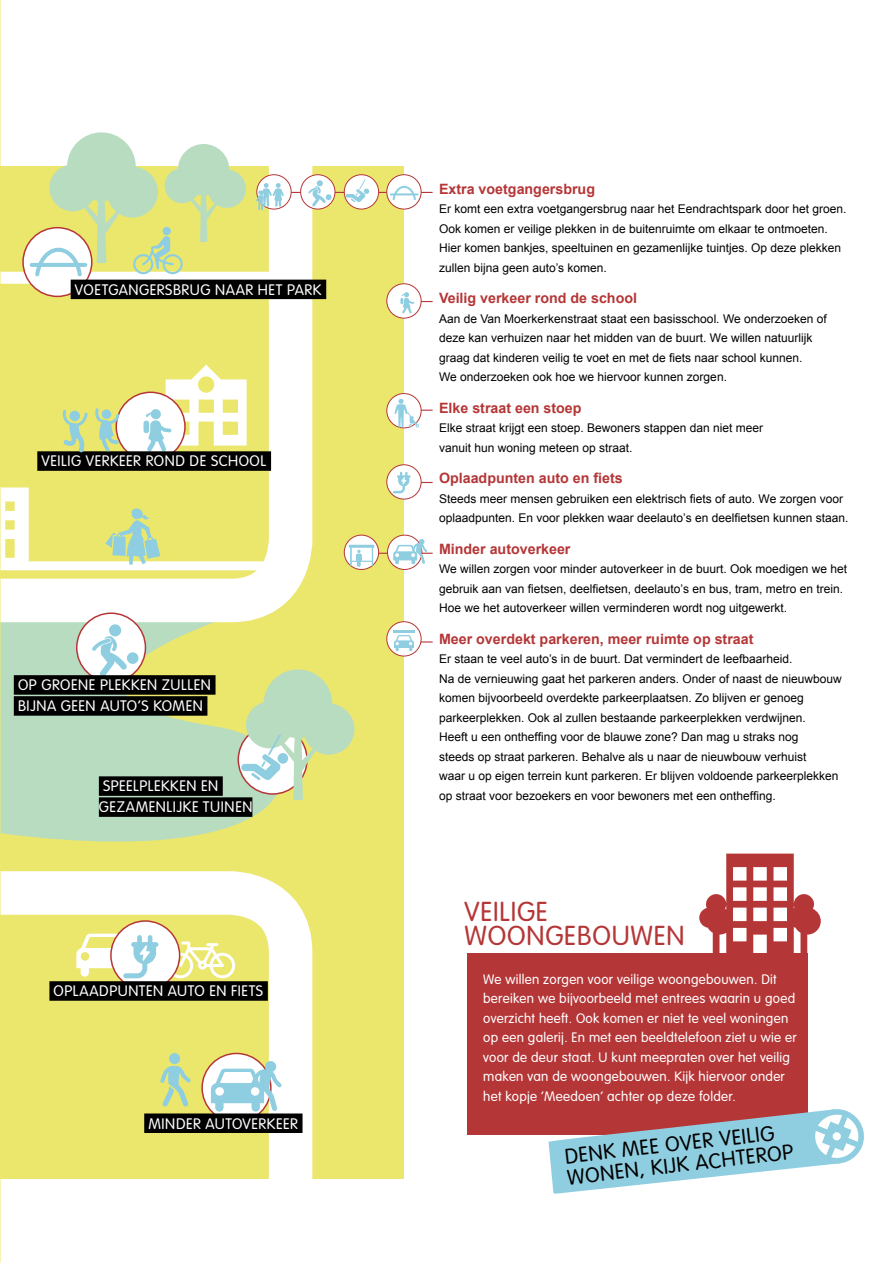
<style>
.page{position:relative;width:893px;height:1263px;background:#fff}
.page>*{position:absolute;margin:0;border:0;box-sizing:border-box;transform-origin:0 0}
.t1{font:300 27px/24px "VAG Rounded";letter-spacing:.03em;color:#b53637}
.t2{font:300 21px/21.1px "VAG Rounded";color:#000}
.t3{font:300 15px/21px "VAG Rounded";letter-spacing:.035em;color:#fff}
.t4{font:700 14.25px "Arial";color:#b53637}
.t5{font:300 13.5px/19.5px "VAG Rounded";letter-spacing:.02em;color:#fff}
.t6{font:12px/19.5px "Arial";color:#000}
</style>
<div class="page">
<div style="left:0;top:166px;width:404px;height:1013px;background:#ebe76d"></div>
<svg style="left:1px;top:166px;width:333px;height:1013px"></svg>
<div style="left:99px;top:776px;width:124px;height:20px;background:#000"></div>
<div style="left:99px;top:797px;width:153px;height:20px;background:#000"></div>
<svg style="left:1px;top:166px;width:287px;height:124px"></svg>
<div style="left:23px;top:228px;width:69px;height:68px;background:#fff;border-radius:50%"></div>
<div style="left:22px;top:227px;width:71px;height:70px;border:2px solid #b53637;border-radius:50%"></div>
<div style="left:71px;top:280px;width:255px;height:19px;background:#000"></div>
<svg style="left:241px;top:669px;width:113px;height:131px"></svg>
<svg style="left:1px;top:487px;width:28px;height:70px;background:#fbfae2"></svg>
<div style="left:116px;top:392px;width:69px;height:69px;background:#fff;border-radius:50%"></div>
<svg style="left:146px;top:365px;width:101px;height:86px"></svg>
<div style="left:144px;top:421px;width:5px;height:12px;background:#8fcee0;border-radius:3px"></div>
<svg style="left:202px;top:1053px;width:69px;height:69px"></svg>
<div style="left:201px;top:1053px;width:71px;height:70px;border:2px solid #b53637;border-radius:50%"></div>
<div style="left:265px;top:1061px;width:11px;height:11px;background:#8fcee0;border-radius:50%"></div>
<svg style="left:211px;top:1069px;width:71px;height:43px;background:#c0e1e9"></svg>
<svg style="left:160px;top:1066px;width:31px;height:40px"></svg>
<div style="left:169px;top:1053px;width:11px;height:11px;background:#8fcee0;border-radius:50%"></div>
<div style="left:144px;top:1113px;width:159px;height:20px;background:#000"></div>
<svg style="left:1px;top:557px;width:278px;height:166px"></svg>
<hr style="left:0;top:0;width:1px;height:1263px;background:#ebe76d">
<div style="left:37px;top:451px;width:234px;height:20px;background:#000"></div>
<svg style="left:95px;top:408px;width:24px;height:43px"></svg>
<svg style="left:63px;top:410px;width:25px;height:42px"></svg>
<svg style="left:105px;top:508px;width:55px;height:57px"></svg>
<svg style="left:172px;top:941px;width:63px;height:37px"></svg>
<div style="left:111px;top:921px;width:69px;height:69px;background:#fff;border-radius:50%"></div>
<div style="left:110px;top:920px;width:70px;height:70px;border:2px solid #b53637;border-radius:50%"></div>
<div style="left:49px;top:981px;width:219px;height:20px;background:#000"></div>
<svg style="left:76px;top:934px;width:82px;height:44px"></svg>
<div style="left:468px;top:953px;width:340px;height:182px;background:#b53637"></div>
<svg style="left:548px;top:1109px;width:316px;height:85px"></svg>
<svg style="left:699px;top:854px;width:122px;height:99px"></svg>
<hr style="left:273px;top:192px;width:160px;height:1px;background:#b53637">
<div style="left:387px;top:175px;width:34px;height:34px;background:#fff;border-radius:50%"></div>
<div style="left:386px;top:174px;width:35px;height:35px;border:1px solid #b53637;border-radius:50%"></div>
<div style="left:257px;top:175px;width:34px;height:34px;background:#fff;border-radius:50%"></div>
<div style="left:256px;top:174px;width:36px;height:35px;border:1px solid #b53637;border-radius:50%"></div>
<svg style="left:256px;top:183px;width:28px;height:27px"></svg>
<div style="left:344px;top:175px;width:35px;height:34px;background:#fff;border-radius:50%"></div>
<div style="left:344px;top:174px;width:35px;height:35px;border:1px solid #b53637;border-radius:50%"></div>
<svg style="left:346px;top:179px;width:23px;height:24px"></svg>
<svg style="left:301px;top:175px;width:34px;height:34px"></svg>
<div style="left:300px;top:174px;width:35px;height:35px;border:1px solid #b53637;border-radius:50%"></div>
<svg style="left:308px;top:180px;width:23px;height:26px"></svg>
<hr style="left:402px;top:301px;width:31px;height:1px;background:#b53637">
<hr style="left:402px;top:410px;width:31px;height:1px;background:#b53637">
<hr style="left:402px;top:482px;width:31px;height:1px;background:#b53637">
<hr style="left:361px;top:553px;width:72px;height:1px;background:#b53637">
<hr style="left:402px;top:641px;width:31px;height:1px;background:#b53637">
<svg style="left:387px;top:535px;width:35px;height:34px"></svg>
<div style="left:387px;top:535px;width:35px;height:35px;border:1px solid #b53637;border-radius:50%"></div>
<svg style="left:393px;top:539px;width:34px;height:25px"></svg>
<div style="left:387px;top:394px;width:34px;height:34px;background:#fff;border-radius:50%"></div>
<div style="left:386px;top:393px;width:35px;height:35px;border:1px solid #b53637;border-radius:50%"></div>
<svg style="left:394px;top:399px;width:25px;height:28px"></svg>
<div style="left:387px;top:622px;width:34px;height:34px;background:#fff;border-radius:50%"></div>
<div style="left:386px;top:621px;width:35px;height:35px;border:1px solid #b53637;border-radius:50%"></div>
<svg style="left:394px;top:635px;width:20px;height:16px"></svg>
<hr style="left:393px;top:630px;width:22px;height:2px;background:#8fcee0">
<div style="left:387px;top:465px;width:34px;height:34px;background:#fff;border-radius:50%"></div>
<div style="left:386px;top:464px;width:35px;height:35px;border:1px solid #b53637;border-radius:50%"></div>
<svg style="left:393px;top:472px;width:18px;height:21px"></svg>
<div style="left:387px;top:284px;width:34px;height:34px;background:#fff;border-radius:50%"></div>
<div style="left:386px;top:283px;width:35px;height:35px;border:1px solid #b53637;border-radius:50%"></div>
<svg style="left:400px;top:292px;width:14px;height:21px"></svg>
<svg style="left:344px;top:535px;width:35px;height:34px"></svg>
<div style="left:344px;top:535px;width:35px;height:35px;border:1px solid #b53637;border-radius:50%"></div>
<svg style="left:349px;top:545px;width:25px;height:22px"></svg>
<svg style="left:30px;top:132px;width:216px;height:144px"></svg>
<svg style="left:390px;top:186px;width:29px;height:14px"></svg>
<p class="t3" style="left:75px;top:279px;width:248px">VOETGANGERSBRUG NAAR HET PARK</p>
<p class="t3" style="left:41px;top:450px;width:226px">VEILIG VERKEER ROND DE SCHOOL</p>
<p class="t3" style="left:18px;top:674px;width:194px">OP GROENE PLEKKEN ZULLEN<br>BIJNA GEEN AUTO’S KOMEN</p>
<p class="t3" style="left:99px;top:775px;width:155px">SPEELPLEKKEN EN<br>GEZAMENLIJKE TUINEN</p>
<p class="t3" style="left:54px;top:980px;width:211px">OPLAADPUNTEN AUTO EN FIETS</p>
<p class="t3" style="left:148px;top:1113px;width:151px">MINDER AUTOVERKEER</p>
<p class="t4" style="left:439px;top:179px;width:157px">Extra voetgangersbrug</p>
<p class="t6" style="left:439px;top:200px;width:409px">Er komt een extra voetgangersbrug naar het Eendrachtspark door het groen.<br>Ook komen er veilige plekken in de buitenruimte om elkaar te ontmoeten.<br>Hier komen bankjes, speeltuinen en gezamenlijke tuintjes. Op deze plekken zullen bijna geen auto’s komen.</p>
<p class="t4" style="left:439px;top:289px;width:200px">Veilig verkeer rond de school</p>
<p class="t6" style="left:439px;top:309px;width:389px">Aan de Van Moerkerkenstraat staat een basisschool. We onderzoeken of deze kan verhuizen naar het midden van de buurt. We willen natuurlijk graag dat kinderen veilig te voet en met de fiets naar school kunnen.<br>We onderzoeken ook hoe we hiervoor kunnen zorgen.</p>
<p class="t4" style="left:439px;top:398px;width:144px">Elke straat een stoep</p>
<p class="t6" style="left:439px;top:419px;width:326px">Elke straat krijgt een stoep. Bewoners stappen dan niet meer vanuit hun woning meteen op straat.</p>
<p class="t4" style="left:439px;top:469px;width:185px">Oplaadpunten auto en fiets</p>
<p class="t6" style="left:439px;top:489px;width:411px">Steeds meer mensen gebruiken een elektrisch fiets of auto. We zorgen voor oplaadpunten. En voor plekken waar deelauto’s en deelfietsen kunnen staan.</p>
<p class="t4" style="left:439px;top:539px;width:133px">Minder autoverkeer</p>
<p class="t6" style="left:439px;top:560px;width:409px">We willen zorgen voor minder autoverkeer in de buurt. Ook moedigen we het gebruik aan van fietsen, deelfietsen, deelauto’s en bus, tram, metro en trein.<br>Hoe we het autoverkeer willen verminderen wordt nog uitgewerkt.</p>
<p class="t4" style="left:439px;top:629px;width:316px">Meer overdekt parkeren, meer ruimte op straat</p>
<p class="t6" style="left:439px;top:650px;width:404px">Er staan te veel auto’s in de buurt. Dat vermindert de leefbaarheid.<br>Na de vernieuwing gaat het parkeren anders. Onder of naast de nieuwbouw komen bijvoorbeeld overdekte parkeerplaatsen. Zo blijven er genoeg parkeerplekken. Ook al zullen bestaande parkeerplekken verdwijnen.<br>Heeft u een ontheffing voor de blauwe zone? Dan mag u straks nog<br>steeds op straat parkeren. Behalve als u naar de nieuwbouw verhuist<br>waar u op eigen terrein kunt parkeren. Er blijven voldoende parkeerplekken op straat voor bezoekers en voor bewoners met een ontheffing.</p>
<h1 class="t1" style="left:465px;top:899px;width:222px">VEILIGE<br>WOONGEBOUWEN</h1>
<p class="t5" style="left:483px;top:969px;width:315px">We willen zorgen voor veilige woongebouwen. Dit bereiken we bijvoorbeeld met entrees waarin u goed overzicht heeft. Ook komen er niet te veel woningen op een galerij. En met een beeldtelefoon ziet u wie er voor de deur staat. U kunt meepraten over het veilig maken van de woongebouwen. Kijk hiervoor onder het kopje ‘Meedoen’ achter op deze folder.</p>
<h2 class="t2" style="left:564px;top:1145px;width:229px;rotate:-6deg">DENK MEE OVER VEILIG<br>WONEN, KIJK ACHTEROP</h2>
</div>
